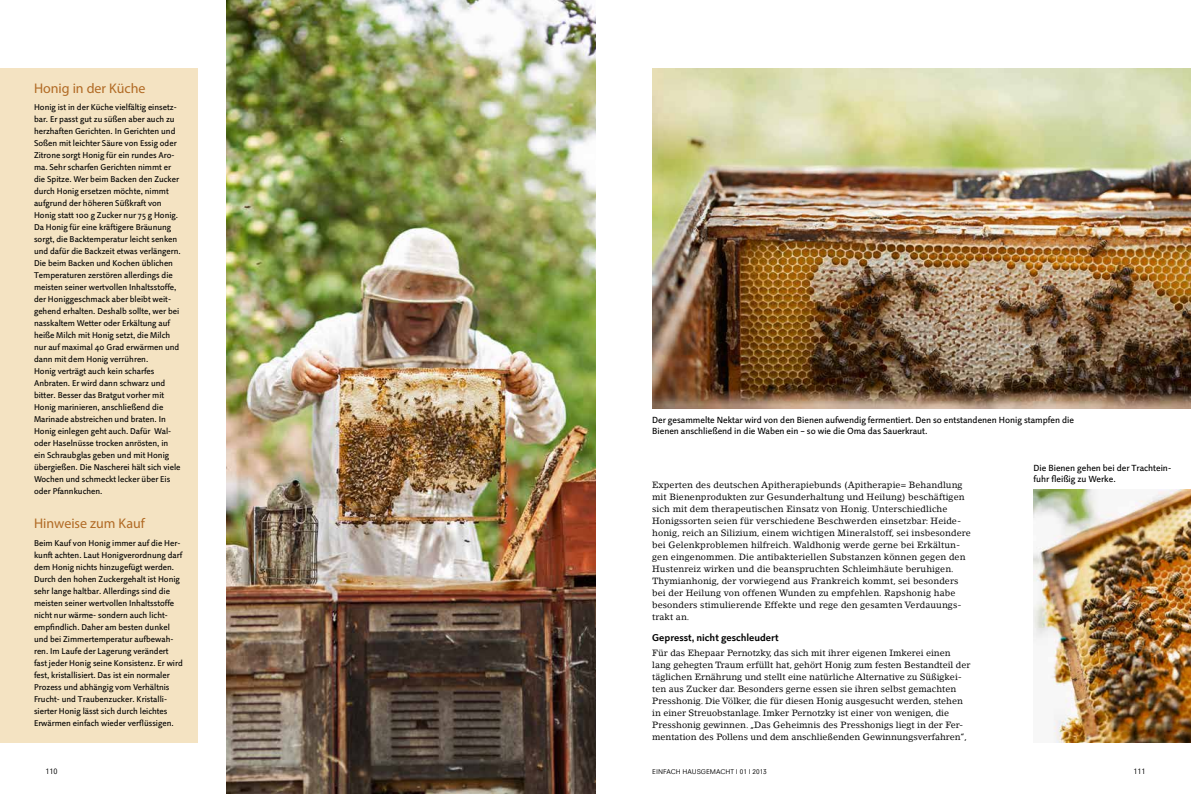
<style>
.page{position:relative;width:1191px;height:794px;background:#fff}
.page>*{position:absolute;margin:0;border:0;box-sizing:border-box;transform-origin:0 0}
.t1{font:14px "Myriad Pro";color:#b16a24}
.t2{font:700 10px "Projekt LT Pro";color:#000}
.t3{font:9px/12px "Lino Letter Std";letter-spacing:.01em;color:#000}
.t4{font:9px/11px "Projekt LT Pro";color:#000}
.t5{font:8.5px/12px "Projekt LT Pro";color:#000}
.t6{font:8px "Neuzeit Office";color:#000}
.t7{font:7px "Neuzeit Office";color:#000}
</style>
<div class="page">
<div style="left:0;top:68px;width:197px;height:675px;background:#f4e3c2"></div>
<img style="left:227px;top:0;width:368px;height:794px">
<img style="left:652px;top:68px;width:539px;height:341px">
<img style="left:1033px;top:490px;width:158px;height:253px">
<h1 class="t1" style="left:34px;top:79px;width:113px">Honig in der Küche</h1>
<p class="t5" style="left:34px;top:101px;width:148px">Honig ist in der Küche vielfältig einsetz&shy;bar. Er passt gut zu süßen aber auch zu herzhaften Gerichten. In Gerichten und Soßen mit leichter Säure von Essig oder Zitrone sorgt Honig für ein rundes Aro&shy;ma. Sehr scharfen Gerichten nimmt er die Spitze. Wer beim Backen den Zucker durch Honig ersetzen möchte, nimmt aufgrund der höheren Süßkraft von Honig statt 100 g Zucker nur 75 g Honig.<br>Da Honig für eine kräftigere Bräunung sorgt, die Backtemperatur leicht senken und dafür die Backzeit etwas verlängern.<br>Die beim Backen und Kochen üblichen Temperaturen zerstören allerdings die meisten seiner wertvollen Inhaltsstoffe, der Honiggeschmack aber bleibt weit&shy;gehend erhalten. Deshalb sollte, wer bei nasskaltem Wetter oder Erkältung auf heiße Milch mit Honig setzt, die Milch nur auf maximal 40 Grad erwärmen und dann mit dem Honig verrühren.<br>Honig verträgt auch kein scharfes Anbraten. Er wird dann schwarz und bitter. Besser das Bratgut vorher mit Honig marinieren, anschließend die Marinade abstreichen und braten. In Honig einlegen geht auch. Dafür Wal&shy;oder Haselnüsse trocken anrösten, in ein Schraubglas geben und mit Honig übergießen. Die Nascherei hält sich viele Wochen und schmeckt lecker über Eis oder Pfannkuchen.</p>
<h1 class="t1" style="left:34px;top:514px;width:112px">Hinweise zum Kauf</h1>
<p class="t5" style="left:34px;top:536px;width:150px">Beim Kauf von Honig immer auf die Her&shy;kunft achten. Laut Honigverordnung darf dem Honig nichts hinzugefügt werden.<br>Durch den hohen Zuckergehalt ist Honig sehr lange haltbar. Allerdings sind die meisten seiner wertvollen Inhaltsstoffe nicht nur wärme- sondern auch licht&shy;empfindlich. Daher am besten dunkel und bei Zimmertemperatur aufbewah&shy;ren. Im Laufe der Lagerung verändert fast jeder Honig seine Konsistenz. Er wird fest, kristallisiert. Das ist ein normaler Prozess und abhängig vom Verhältnis Frucht- und Traubenzucker. Kristalli&shy;sierter Honig lässt sich durch leichtes Erwärmen einfach wieder verflüssigen.</p>
<p class="t4" style="left:652px;top:414px;width:423px">Der gesammelte Nektar wird von den Bienen aufwendig fermentiert. Den so entstandenen Honig stampfen die<br>Bienen anschließend in die Waben ein – so wie die Oma das Sauerkraut.</p>
<p class="t4" style="left:1033px;top:462px;width:139px">Die Bienen gehen bei der Trachtein&shy;fuhr fleißig zu Werke.</p>
<p class="t3" style="left:652px;top:479px;width:320px">Experten des deutschen Apitherapiebunds (Apitherapie= Behandlung mit Bienenprodukten zur Gesunderhaltung und Heilung) beschäftigen sich mit dem therapeutischen Einsatz von Honig. Unterschiedliche Honigssorten seien für verschiedene Beschwerden einsetzbar: Heide&shy;honig, reich an Silizium, einem wichtigen Mineralstoff, sei insbesondere bei Gelenkproblemen hilfreich. Waldhonig werde gerne bei Erkältun&shy;gen eingenommen. Die antibakteriellen Substanzen können gegen den Hustenreiz wirken und die beanspruchten Schleimhäute beruhigen.<br>Thymianhonig, der vorwiegend aus Frankreich kommt, sei besonders bei der Heilung von offenen Wunden zu empfehlen. Rapshonig habe besonders stimulierende Effekte und rege den gesamten Verdauungs&shy;trakt an.</p>
<p class="t2" style="left:652px;top:631px;width:128px">Gepresst, nicht geschleudert</p>
<p class="t3" style="left:652px;top:647px;width:320px">Für das Ehepaar Pernotzky, das sich mit ihrer eigenen Imkerei einen lang gehegten Traum erfüllt hat, gehört Honig zum festen Bestandteil der täglichen Ernährung und stellt eine natürliche Alternative zu Süßigkei&shy;ten aus Zucker dar. Besonders gerne essen sie ihren selbst gemachten Presshonig. Die Völker, die für diesen Honig ausgesucht werden, stehen in einer Streuobstanlage. Imker Pernotzky ist einer von wenigen, die Presshonig gewinnen. „Das Geheimnis des Presshonigs liegt in der Fer&shy;mentation des Pollens und dem anschließenden Gewinnungsverfahren“,</p>
<p class="t6" style="left:45px;top:767px;width:14px">110</p>
<p class="t7" style="left:652px;top:767px;width:116px">EINFACH HAUSGEMACHT I 01 I 2013</p>
<p class="t6" style="left:1133px;top:767px;width:14px">111</p>
</div>
